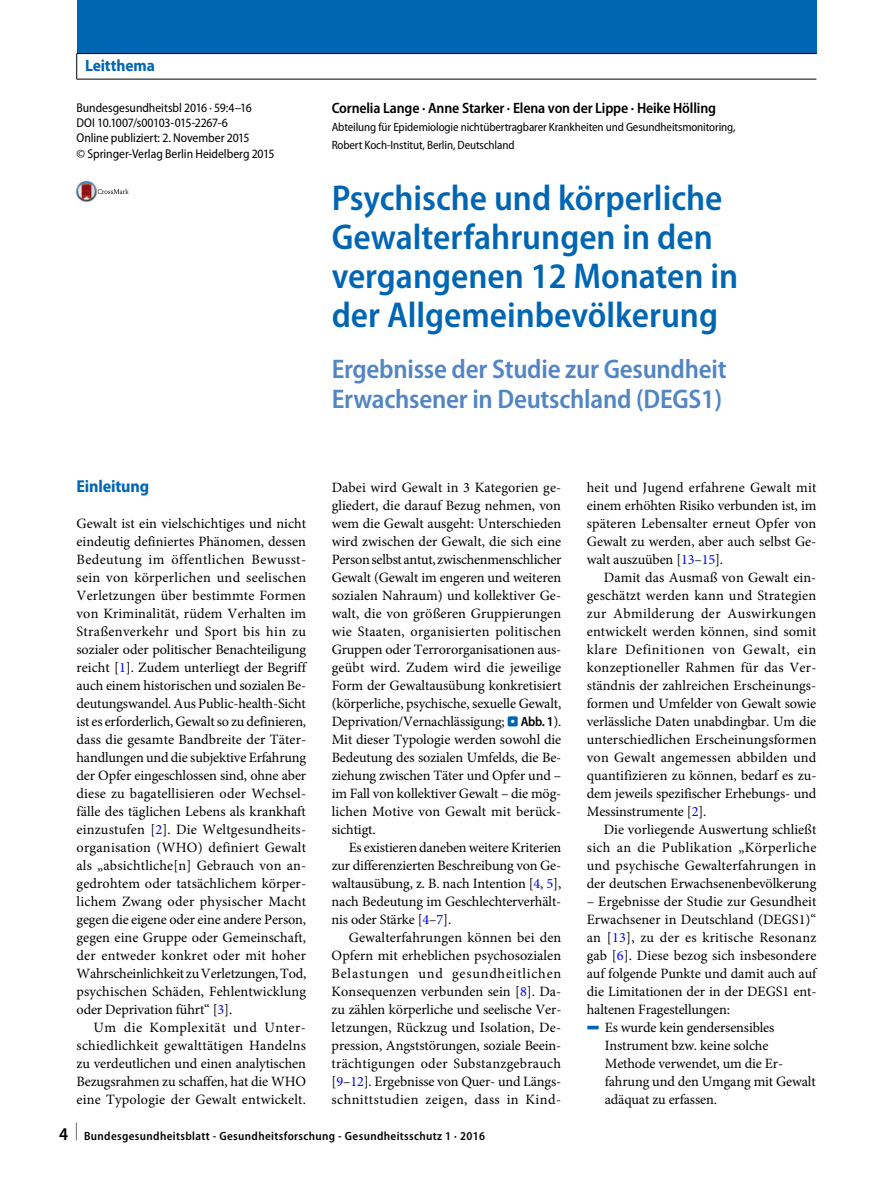
<style>
.page{position:relative;width:893px;height:1187px;background:#fff}
.page>*{position:absolute;margin:0;border:0;box-sizing:border-box;transform-origin:0 0}
.t1{font:600 semi-condensed 36px/39px "Myriad Pro";color:#0066b3}
.t2{font:600 semi-condensed 27px/30px "Myriad Pro";letter-spacing:-.01em;color:#5285c4}
.t3{font:700 semi-condensed 17.25px "Myriad Pro";letter-spacing:-.01em;color:#0066b3}
.t4{font:700 semi-condensed 16.5px "Myriad Pro";letter-spacing:-.005em;color:#0066b3}
.t5{font:600 semi-condensed 15px "Myriad Pro";letter-spacing:-.01em;color:#000}
.t6{font:14.25px/18px "Minion Pro";letter-spacing:-.005em;color:#000;text-align:justify}
.t7{font:14.25px "Minion Pro";letter-spacing:.02em;color:#000}
.t8{font:semi-condensed 12.75px/15.3px "Myriad Pro";letter-spacing:-.005em;color:#000}
.t9{font:semi-condensed 12px/18px "Myriad Pro";letter-spacing:-.01em;color:#000}
.t10{font:600 semi-condensed 12px "Myriad Pro";letter-spacing:.03em;color:#000}
.s1{color:#00f}
.s2{font-family:"Blik Buttons";font-size:13.5px;color:#0066b3}
.s3{font-family:"Myriad Pro";font-weight:600;font-stretch:semi-condensed;font-size:13.5px}
.s4{font-family:"Blik Buttons";color:#0066b3}
.s5{font-size:18px}
</style>
<div class="page">
<svg style="left:98px;top:189px;width:31px;height:5px"></svg>
<img style="left:75px;top:181px;width:22px;height:20px">
<div style="left:77px;top:0;width:739px;height:53px;background:#0066b3"></div>
<hr style="left:77px;top:53px;width:739px;height:1px;background:#000">
<hr style="left:77px;top:79px;width:739px;height:1px;background:#000">
<svg style="left:76px;top:54px;width:1px;height:25px"></svg>
<p class="t4" style="left:85px;top:57px;width:71px">Leitthema</p>
<p class="t8" style="left:77px;top:100px;width:199px">Bundesgesundheitsbl 2016 · 59:4–16<br>DOI 10.1007/s00103-015-2267-6<br>Online publiziert: 2. November 2015<br>© Springer-Verlag Berlin Heidelberg 2015</p>
<p class="t5" style="left:332px;top:100px;width:386px">Cornelia Lange · Anne Starker · Elena von der Lippe · Heike Hölling</p>
<p class="t9" style="left:332px;top:119px;width:405px">Abteilung für Epidemiologie nichtübertragbarer Krankheiten und Gesundheitsmonitoring,<br>Robert Koch-Institut, Berlin, Deutschland</p>
<h1 class="t1" style="left:332px;top:179px;width:408px">Psychische und körperliche<br>Gewalterfahrungen in den vergangenen 12 Monaten in der Allgemeinbevölkerung</h1>
<h2 class="t2" style="left:332px;top:354px;width:396px">Ergebnisse der Studie zur Gesundheit<br>Erwachsener in Deutschland (DEGS1)</h2>
<p class="t3" style="left:77px;top:476px;width:74px">Einleitung</p>
<p class="t6" style="left:77px;top:514px;width:231px">Gewalt ist ein vielschichtiges und nicht eindeutig definiertes Phänomen, dessen Bedeutung im öffentlichen Bewusst&shy;sein von körperlichen und seelischen Verletzungen über bestimmte Formen von Kriminalität, rüdem Verhalten im Straßenverkehr und Sport bis hin zu sozialer oder politischer Benachteiligung reicht [<span class="s1">1</span>]. Zudem unterliegt der Begriff auch einem historischen und sozialen Be&shy;deutungswandel. Aus Public-health-Sicht ist es erforderlich, Gewalt so zu definieren, dass die gesamte Bandbreite der Täter&shy;handlungen und die subjektive Erfahrung der Opfer eingeschlossen sind, ohne aber diese zu bagatellisieren oder Wechsel&shy;fälle des täglichen Lebens als krankhaft einzustufen [<span class="s1">2</span>]. Die Weltgesundheits&shy;organisation (WHO) definiert Gewalt als „absichtliche[n] Gebrauch von an&shy;gedrohtem oder tatsächlichem körper&shy;lichem Zwang oder physischer Macht gegen die eigene oder eine andere Person, gegen eine Gruppe oder Gemeinschaft, der entweder konkret oder mit hoher Wahrscheinlichkeit zu Verletzungen, Tod, psychischen Schäden, Fehlentwicklung oder Deprivation führt“ [<span class="s1">3</span>].</p>
<p class="t6" style="left:77px;top:1018px;width:231px;text-indent:17px">Um die Komplexität und Unter&shy;schiedlichkeit gewalttätigen Handelns zu verdeutlichen und einen analytischen Bezugsrahmen zu schaffen, hat die WHO eine Typologie der Gewalt entwickelt.</p>
<p class="t6" style="left:332px;top:478px;width:231px">Dabei wird Gewalt in 3 Kategorien ge&shy;gliedert, die darauf Bezug nehmen, von wem die Gewalt ausgeht: Unterschieden wird zwischen der Gewalt, die sich eine Person selbst antut, zwischenmenschlicher Gewalt (Gewalt im engeren und weiteren sozialen Nahraum) und kollektiver Ge&shy;walt, die von größeren Gruppierungen wie Staaten, organisierten politischen Gruppen oder Terrororganisationen aus&shy;geübt wird. Zudem wird die jeweilige Form der Gewaltausübung konkretisiert (körperliche, psychische, sexuelle Gewalt, Deprivation/Vernachlässigung; <span class="s2">.</span> <span class="s3">Abb. 1</span>).<br>Mit dieser Typologie werden sowohl die Bedeutung des sozialen Umfelds, die Be&shy;ziehung zwischen Täter und Opfer und – im Fall von kollektiver Gewalt – die mög&shy;lichen Motive von Gewalt mit berück&shy;sichtigt.</p>
<p class="t6" style="left:332px;top:838px;width:231px;text-indent:17px">Es existieren daneben weitere Kriterien zur differenzierten Beschreibung von Ge&shy;waltausübung, z. B. nach Intention [<span class="s1">4</span>, <span class="s1">5</span>], nach Bedeutung im Geschlechterverhält&shy;nis oder Stärke [<span class="s1">4</span>–<span class="s1">7</span>].</p>
<p class="t6" style="left:332px;top:928px;width:231px;text-indent:17px">Gewalterfahrungen können bei den Opfern mit erheblichen psychosozialen Belastungen und gesundheitlichen Konsequenzen verbunden sein [<span class="s1">8</span>]. Da&shy;zu zählen körperliche und seelische Ver&shy;letzungen, Rückzug und Isolation, De&shy;pression, Angststörungen, soziale Beein&shy;trächtigungen oder Substanzgebrauch [<span class="s1">9</span>–<span class="s1">12</span>]. Ergebnisse von Quer- und Längs&shy;schnittstudien zeigen, dass in Kind-</p>
<p class="t6" style="left:587px;top:478px;width:231px">heit und Jugend erfahrene Gewalt mit einem erhöhten Risiko verbunden ist, im späteren Lebensalter erneut Opfer von Gewalt zu werden, aber auch selbst Ge&shy;walt auszuüben [<span class="s1">13</span>–<span class="s1">15</span>].</p>
<p class="t6" style="left:587px;top:568px;width:231px;text-indent:17px">Damit das Ausmaß von Gewalt ein&shy;geschätzt werden kann und Strategien zur Abmilderung der Auswirkungen entwickelt werden können, sind somit klare Definitionen von Gewalt, ein konzeptioneller Rahmen für das Ver&shy;ständnis der zahlreichen Erscheinungs&shy;formen und Umfelder von Gewalt sowie verlässliche Daten unabdingbar. Um die unterschiedlichen Erscheinungsformen von Gewalt angemessen abbilden und quantifizieren zu können, bedarf es zu&shy;dem jeweils spezifischer Erhebungs- und Messinstrumente [<span class="s1">2</span>].</p>
<p class="t6" style="left:587px;top:820px;width:231px;text-indent:17px">Die vorliegende Auswertung schließt sich an die Publikation „Körperliche und psychische Gewalterfahrungen in der deutschen Erwachsenenbevölkerung</p>
<p class="t6" style="left:587px;top:892px;width:231px">– Ergebnisse der Studie zur Gesundheit</p>
<p class="t6" style="left:587px;top:910px;width:231px">Erwachsener in Deutschland (DEGS1)“</p>
<p class="t7" style="left:587px;top:927px;width:231px">an [<span class="s1">13</span>], zu der es kritische Resonanz</p>
<p class="t6" style="left:587px;top:946px;width:231px">gab [<span class="s1">6</span>]. Diese bezog sich insbesondere</p>
<p class="t6" style="left:587px;top:964px;width:231px">auf folgende Punkte und damit auch auf</p>
<p class="t6" style="left:587px;top:982px;width:231px">die Limitationen der in der DEGS1 ent-</p>
<p class="t6" style="left:587px;top:1000px;width:145px">haltenen Fragestellungen:</p>
<p class="t6" style="left:587px;top:1018px;width:189px"><span class="s4">5</span> Es wurde kein gendersensibles</p>
<p class="t6" style="left:605px;top:1036px;width:165px">Instrument bzw. keine solche</p>
<p class="t6" style="left:605px;top:1054px;width:180px">Methode verwendet, um die Er-</p>
<p class="t6" style="left:605px;top:1072px;width:212px">fahrung und den Umgang mit Gewalt</p>
<p class="t6" style="left:605px;top:1090px;width:114px">adäquat zu erfassen.</p>
<p class="t10" style="left:59px;top:1129px;width:427px"><span class="s5">4 </span><sup>|</sup> Bundesgesundheitsblatt - Gesundheitsforschung - Gesundheitsschutz 1 · 2016</p>
</div>
